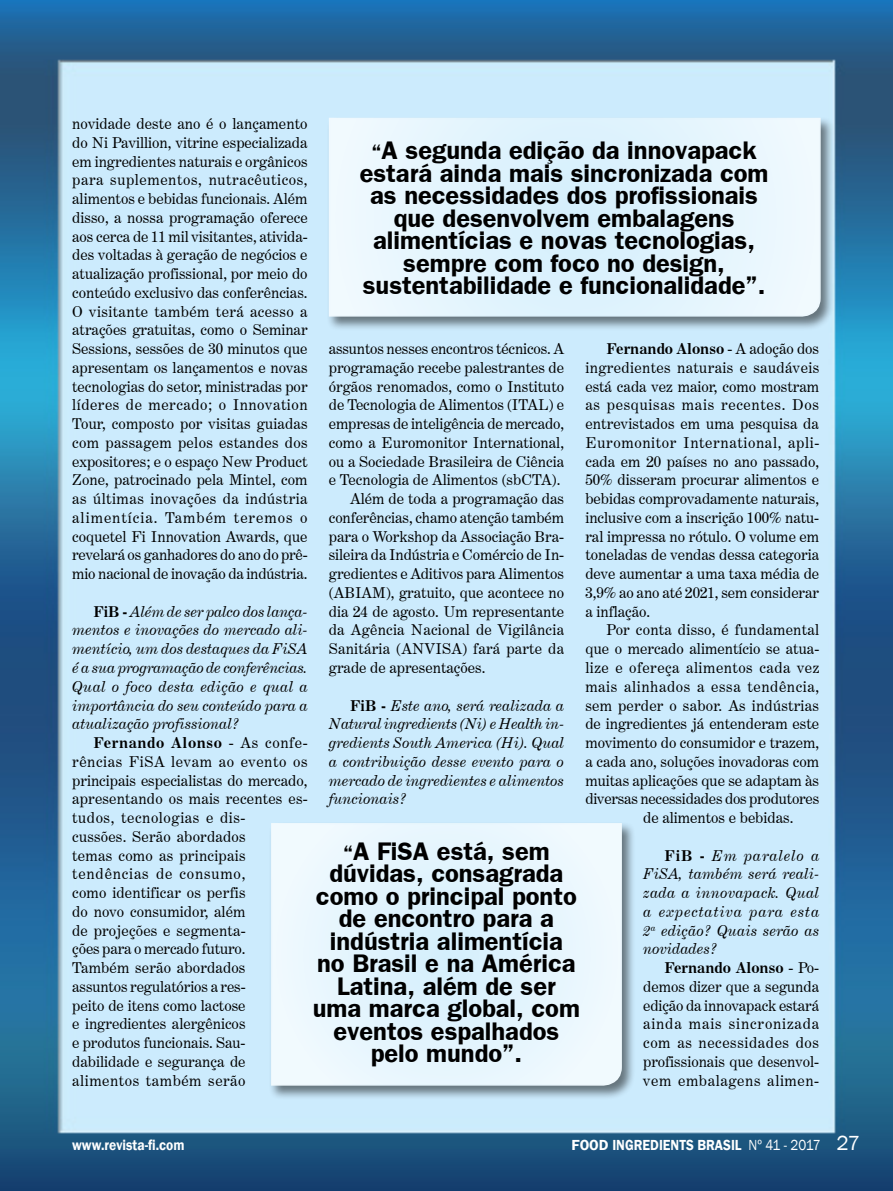
<style>
.page{position:relative;width:893px;height:1191px;background:#fff}
.page>*{position:absolute;margin:0;border:0;box-sizing:border-box;transform-origin:0 0}
.t1{font:700 25.5px/22.5px "Frankfurt Gothic";color:#000;text-align:center}
.t2{font:15px/18.8px "Century Expanded BT";color:#000;text-align:justify}
.t3{font:italic 15px/18.8px "Century Expanded BT";color:#000;text-align:justify}
.t4{font:600 15px "Franklin Gothic";color:#fff}
.t5{font:15px "Century Expanded BT";letter-spacing:.035em;color:#000}
.t6{font:15px "Century Expanded BT";letter-spacing:.04em;color:#000}
.t7{font:600 15px "Franklin Gothic";color:#fff;scale:.9 1}
.s1{font-weight:700;font-style:normal}
.s2{font-weight:700}
.s3{font-size:21px}
.s4{font-weight:400}
.s5{font-weight:400;font-size:21px}
</style>
<div class="page">
<img style="left:0;top:0;width:893px;height:1191px">
<div style="left:268px;top:821px;width:368px;height:279px;background:#000;opacity:.5"></div>
<svg style="left:270px;top:822px;width:353px;height:264px"></svg>
<div style="left:326px;top:116px;width:508px;height:215px;background:#000;opacity:.5"></div>
<svg style="left:328px;top:117px;width:493px;height:200px;background:#e3f4fc"></svg>
<p class="t2" style="left:72px;top:114px;width:237px">novidade deste ano é o lançamento do Ni Pavillion, vitrine especializada em ingredientes naturais e orgânicos para suplementos, nutracêuticos, alimentos e bebidas funcionais. Além disso, a nossa programação oferece aos cerca de 11 mil visitantes, ativida&shy;des voltadas à geração de negócios e atualização profissional, por meio do conteúdo exclusivo das conferências.<br>O visitante também terá acesso a atrações gratuitas, como o Seminar Sessions, sessões de 30 minutos que apresentam os lançamentos e novas tecnologias do setor, ministradas por líderes de mercado; o Innovation Tour, composto por visitas guiadas com passagem pelos estandes dos expositores; e o espaço New Product Zone, patrocinado pela Mintel, com as últimas inovações da indústria alimentícia. Também teremos o coquetel Fi Innovation Awards, que revelará os ganhadores do ano do prê&shy;mio nacional de inovação da indústria.</p>
<p class="t3" style="left:72px;top:602px;width:237px;text-indent:21px"><span class="s1">FiB -</span> Além de ser palco dos lança&shy;mentos e inovações do mercado ali&shy;mentício, um dos destaques da FiSA é a sua programação de conferências.<br>Qual o foco desta edição e qual a importância do seu conteúdo para a atualização profissional?</p>
<p class="t2" style="left:72px;top:733px;width:237px;text-align:left;text-indent:21px"><span class="s2">Fernando Alonso</span> - As confe&shy;rências FiSA levam ao evento os principais especialistas do mercado, apresentando os mais recentes es&shy;tudos, tecnologias e dis-<br>cussões. Serão abordados<br>temas como as principais tendências de consumo,<br>como identificar os perfis<br>do novo consumidor, além<br>de projeções e segmenta-<br>ções para o mercado futuro.<br>Também serão abordados<br>assuntos regulatórios a res-<br>peito de itens como lactose<br>e ingredientes alergênicos<br>e produtos funcionais. Sau&shy;dabilidade e segurança de alimentos também serão</p>
<h1 class="t1" style="left:360px;top:138px;width:410px"><span class="s3">“</span>A segunda edição da innovapack estará ainda mais sincronizada com as necessidades dos profissionais que desenvolvem embalagens alimentícias e novas tecnologias, sempre com foco no design, sustentabilidade e funcionalidade”.</h1>
<p class="t2" style="left:329px;top:339px;width:237px">assuntos nesses encontros técnicos. A</p>
<p class="t2" style="left:329px;top:358px;width:237px">programação recebe palestrantes de</p>
<p class="t2" style="left:329px;top:377px;width:237px">órgãos renomados, como o Instituto</p>
<p class="t2" style="left:329px;top:395px;width:237px">de Tecnologia de Alimentos (ITAL) e</p>
<p class="t2" style="left:329px;top:414px;width:237px">empresas de inteligência de mercado,</p>
<p class="t2" style="left:329px;top:433px;width:237px">como a Euromonitor International,</p>
<p class="t2" style="left:329px;top:452px;width:237px">ou a Sociedade Brasileira de Ciência</p>
<p class="t2" style="left:329px;top:470px;width:233px">e Tecnologia de Alimentos (sbCTA).</p>
<p class="t2" style="left:350px;top:489px;width:216px">Além de toda a programação das</p>
<p class="t2" style="left:329px;top:508px;width:237px">conferências, chamo atenção também</p>
<p class="t2" style="left:329px;top:527px;width:237px">para o Workshop da Associação Bra-</p>
<p class="t2" style="left:329px;top:545px;width:237px">sileira da Indústria e Comércio de In-</p>
<p class="t2" style="left:329px;top:564px;width:237px">gredientes e Aditivos para Alimentos</p>
<p class="t2" style="left:329px;top:583px;width:237px">(ABIAM), gratuito, que acontece no</p>
<p class="t2" style="left:329px;top:602px;width:237px">dia 24 de agosto. Um representante</p>
<p class="t2" style="left:329px;top:620px;width:237px">da Agência Nacional de Vigilância</p>
<p class="t2" style="left:329px;top:639px;width:237px">Sanitária (ANVISA) fará parte da</p>
<p class="t2" style="left:329px;top:658px;width:158px">grade de apresentações.</p>
<p class="t3" style="left:329px;top:695px;width:237px;text-indent:21px"><span class="s1">FiB -</span> Este ano, será realizada a Natural ingredients (Ni) e Health in&shy;gredients South America (Hi). Qual a contribuição desse evento para o mercado de ingredientes e alimentos funcionais?</p>
<p class="t2" style="left:585px;top:339px;width:235px;text-indent:21px"><span class="s2">Fernando Alonso</span> - A adoção dos ingredientes naturais e saudáveis está cada vez maior, como mostram as pesquisas mais recentes. Dos entrevistados em uma pesquisa da Euromonitor International, apli&shy;cada em 20 países no ano passado, 50% disseram procurar alimentos e bebidas comprovadamente naturais, inclusive com a inscrição 100% natu&shy;ral impressa no rótulo. O volume em toneladas de vendas dessa categoria deve aumentar a uma taxa média de 3,9% ao ano até 2021, sem considerar a inflação.</p>
<p class="t2" style="left:607px;top:620px;width:214px">Por conta disso, é fundamental</p>
<p class="t2" style="left:585px;top:639px;width:235px">que o mercado alimentício se atua-</p>
<p class="t5" style="left:585px;top:658px;width:235px">lize e ofereça alimentos cada vez</p>
<p class="t6" style="left:585px;top:677px;width:235px">mais alinhados a essa tendência,</p>
<p class="t2" style="left:585px;top:695px;width:235px">sem perder o sabor. As indústrias</p>
<p class="t2" style="left:585px;top:714px;width:235px">de ingredientes já entenderam este</p>
<p class="t2" style="left:585px;top:733px;width:235px">movimento do consumidor e trazem,</p>
<p class="t2" style="left:585px;top:752px;width:235px">a cada ano, soluções inovadoras com</p>
<p class="t2" style="left:585px;top:770px;width:235px">muitas aplicações que se adaptam às</p>
<p class="t2" style="left:585px;top:789px;width:235px">diversas necessidades dos produtores</p>
<p class="t2" style="left:643px;top:808px;width:152px">de alimentos e bebidas.</p>
<p class="t3" style="left:643px;top:845px;width:178px;text-indent:21px"><span class="s1">FiB -</span> Em paralelo a FiSA, também será reali&shy;zada a innovapack. Qual a expectativa para esta 2<sup>a</sup> edição? Quais serão as novidades?</p>
<p class="t2" style="left:643px;top:958px;width:178px;text-indent:21px"><span class="s2">Fernando Alonso</span> - Po&shy;demos dizer que a segunda edição da innovapack estará ainda mais sincronizada com as necessidades dos profissionais que desenvol&shy;vem embalagens alimen-</p>
<h1 class="t1" style="left:313px;top:839px;width:269px"><span class="s3">“</span>A FiSA está, sem dúvidas, consagrada como o principal ponto de encontro para a indústria alimentícia<br>no Brasil e na América<br>Latina, além de ser uma marca global, com eventos espalhados pelo mundo”.</h1>
<p class="t7" style="left:72px;top:1135px;width:126px">www.revista-fi.com</p>
<p class="t4" style="left:572px;top:1135px;width:290px">FOOD INGREDIENTS BRASIL <span class="s4">Nº 41 - 2017</span> <span class="s5">27</span></p>
</div>
